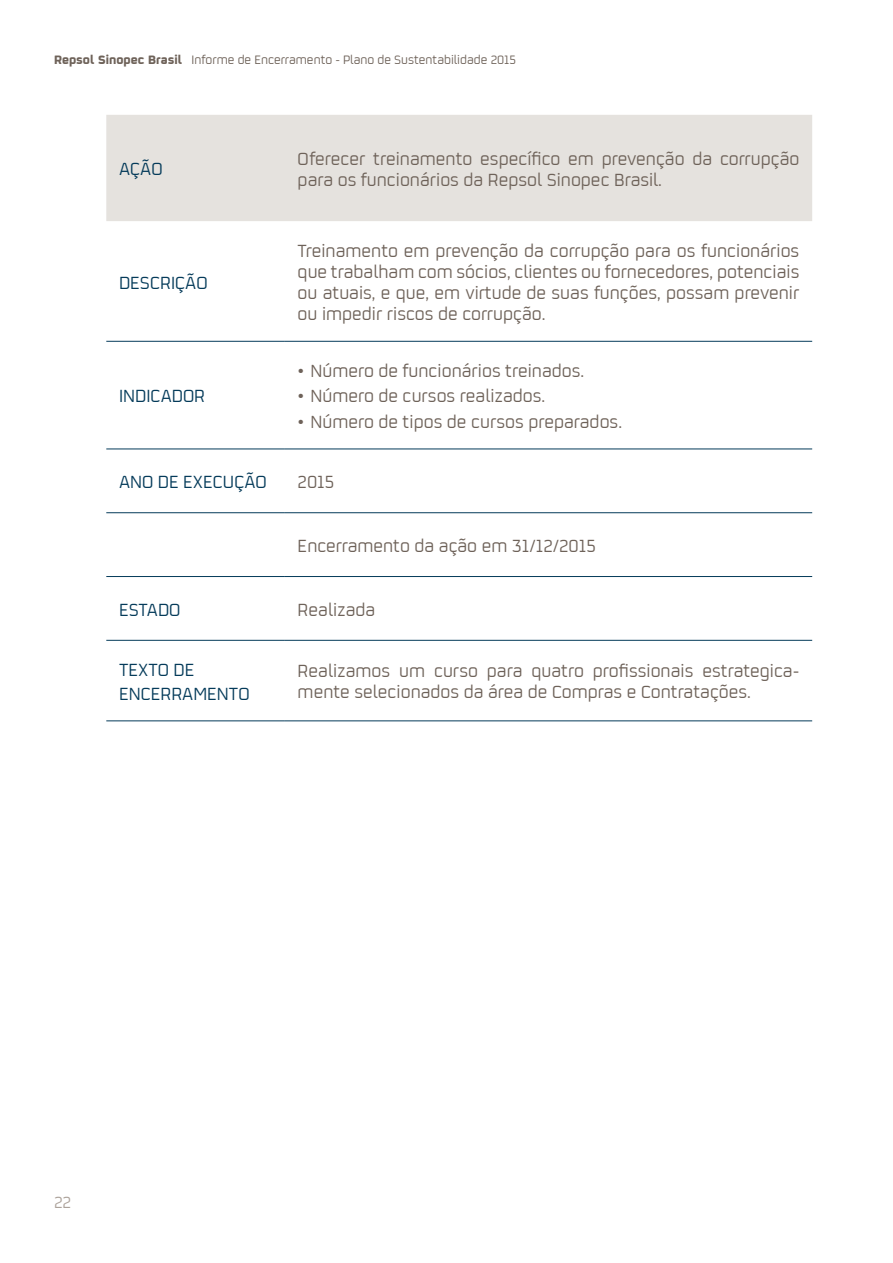
<style>
.page{position:relative;width:893px;height:1263px;background:#fff}
.page>*{position:absolute;margin:0;border:0;box-sizing:border-box;transform-origin:0 0}
.t1{font:19.5px/21px "Repsol";color:#6e6259}
.t2{font:19.5px/23.4px "Repsol";color:#053b5a}
.t3{font:18px "Repsol";color:#aca29a}
.t4{font:13.5px "Repsol";color:#6e6259}
.s1{font-weight:700}
</style>
<div class="page">
<div style="left:106px;top:115px;width:706px;height:106px;background:#e5e2de"></div>
<hr style="left:106px;top:341px;width:179px;height:1px;background:#053b5a">
<hr style="left:285px;top:341px;width:527px;height:1px;background:#053b5a">
<hr style="left:106px;top:449px;width:179px;height:1px;background:#053b5a">
<hr style="left:106px;top:720px;width:179px;height:1px;background:#053b5a">
<hr style="left:285px;top:720px;width:527px;height:1px;background:#053b5a">
<hr style="left:285px;top:449px;width:527px;height:1px;background:#053b5a">
<hr style="left:106px;top:512px;width:179px;height:1px;background:#053b5a">
<hr style="left:285px;top:512px;width:527px;height:1px;background:#053b5a">
<hr style="left:106px;top:576px;width:179px;height:1px;background:#053b5a">
<hr style="left:285px;top:576px;width:527px;height:1px;background:#053b5a">
<hr style="left:106px;top:640px;width:179px;height:1px;background:#053b5a">
<hr style="left:285px;top:640px;width:527px;height:1px;background:#053b5a">
<p class="t4" style="left:54px;top:51px;width:464px"><span class="s1">Repsol Sinopec Brasil</span> Informe de Encerramento - Plano de Sustentabilidade 2015</p>
<p class="t2" style="left:119px;top:156px;width:45px">Ação</p>
<p class="t1" style="left:298px;top:147px;width:503px">Oferecer treinamento específico em prevenção da corrupção para os funcionários da Repsol Sinopec Brasil.</p>
<p class="t2" style="left:119px;top:269px;width:21px">Descri</p>
<p class="t2" style="left:175px;top:269px;width:34px">ção</p>
<p class="t2" style="left:119px;top:383px;width:88px">INDICADOR</p>
<p class="t1" style="left:298px;top:239px;width:503px;text-align:justify">Treinamento em prevenção da corrupção para os funcionários que trabalham com sócios, clientes ou fornecedores, potenciais ou atuais, e que, em virtude de suas funções, possam prevenir ou impedir riscos de corrupção.</p>
<p class="t1" style="left:298px;top:359px;width:288px">• Número de funcionários treinados.</p>
<p class="t1" style="left:298px;top:384px;width:249px">• Número de cursos realizados.</p>
<p class="t1" style="left:298px;top:410px;width:326px">• Número de tipos de cursos preparados.</p>
<p class="t2" style="left:119px;top:469px;width:147px">Ano de execução</p>
<p class="t1" style="left:298px;top:470px;width:38px">2015</p>
<p class="t1" style="left:298px;top:534px;width:300px">Encerramento da ação em 31/12/2015</p>
<p class="t2" style="left:119px;top:597px;width:63px">Estado</p>
<p class="t1" style="left:298px;top:598px;width:79px">Realizada</p>
<p class="t2" style="left:119px;top:657px;width:132px">TEXTO DE<br>ENCERRAMENTO</p>
<p class="t1" style="left:298px;top:659px;width:503px">Realizamos um curso para quatro profissionais estrategica&shy;mente selecionados da área de Compras e Contratações.</p>
<p class="t3" style="left:54px;top:1190px;width:19px">22</p>
</div>
